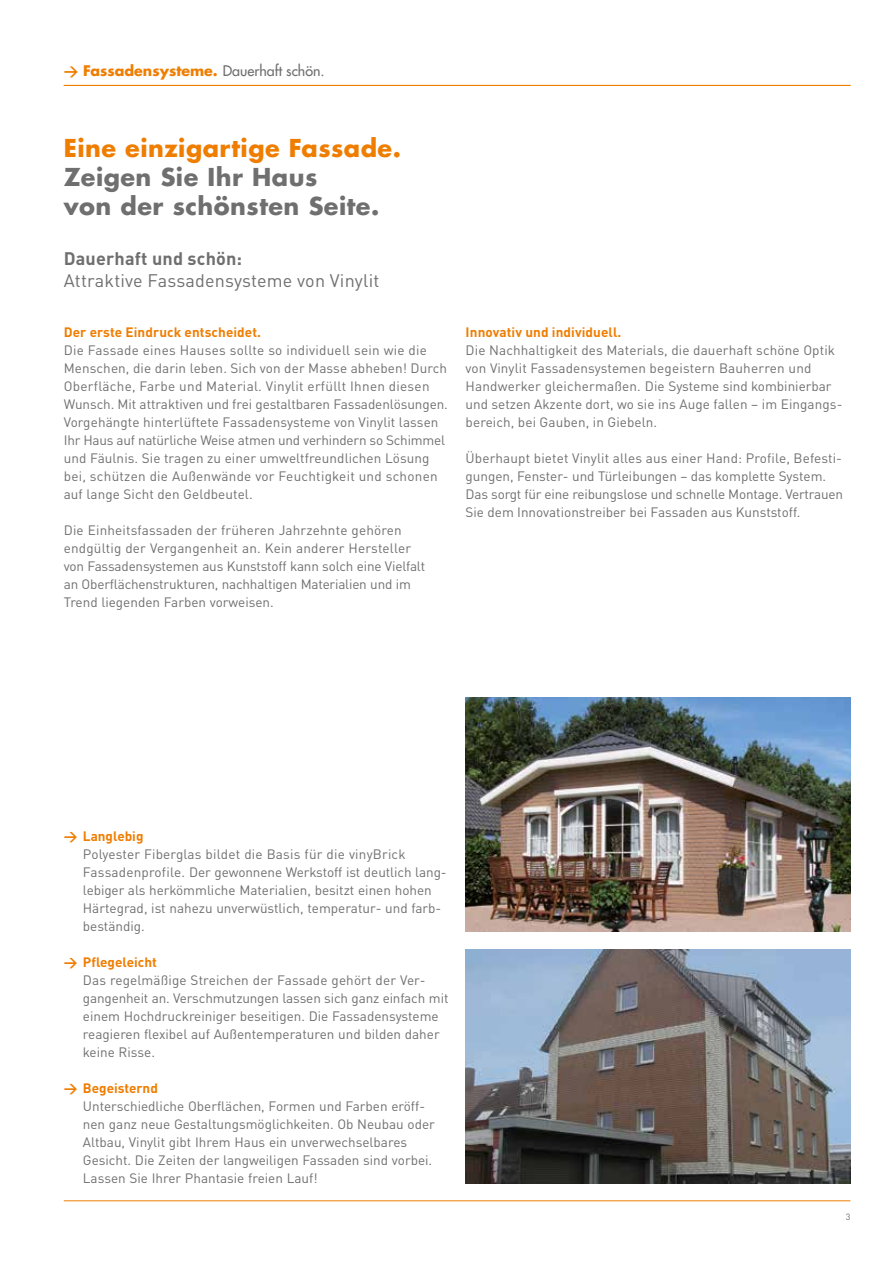
<style>
.page{position:relative;width:893px;height:1263px;background:#fff}
.page>*{position:absolute;margin:0;border:0;box-sizing:border-box;transform-origin:0 0}
.t1{font:700 24px/28.8px "Futura LT Pro";letter-spacing:.02em;color:#706f6f}
.t2{font:700 24px "Futura LT Pro";letter-spacing:.02em;color:#ef7d00}
.t3{font:18px "DIN Pro";letter-spacing:.01em;color:#706f6f}
.t4{font:700 18px "DIN Pro";letter-spacing:.01em;color:#706f6f}
.t5{font:700 14.25px "Futura LT Pro";color:#ef7d00}
.t6{font:13.5px/18px "DIN Pro";color:#706f6f}
.t7{font:700 13.5px "DIN Pro";letter-spacing:.005em;color:#ef7d00}
.t8{font:9px "DIN Pro";color:#706f6f}
.s1{font-family:"DIN Pro"}
.s2{font-weight:500;color:#706f6f}
</style>
<div class="page">
<img style="left:466px;top:697px;width:384px;height:234px">
<img style="left:466px;top:949px;width:384px;height:234px">
<hr style="left:64px;top:85px;width:786px;height:1px;background:#ef7d00">
<hr style="left:64px;top:1200px;width:786px;height:1px;background:#ef7d00">
<p class="t5" style="left:64px;top:59px;width:262px"><span class="s1">→</span> Fassadensysteme. <span class="s2">Dauerhaft schön.</span></p>
<h1 class="t2" style="left:64px;top:130px;width:339px">Eine einzigartige Fassade.</h1>
<h1 class="t1" style="left:64px;top:162px;width:317px">Zeigen Sie Ihr Haus<br>von der schönsten Seite.</h1>
<h2 class="t4" style="left:64px;top:244px;width:180px">Dauerhaft und schön:</h2>
<h2 class="t3" style="left:64px;top:266px;width:317px">Attraktive Fassadensysteme von Vinylit</h2>
<p class="t7" style="left:64px;top:321px;width:199px">Der erste Eindruck entscheidet.</p>
<p class="t6" style="left:64px;top:340px;width:386px">Die Fassade eines Hauses sollte so individuell sein wie die Menschen, die darin leben. Sich von der Masse abheben! Durch Oberfläche, Farbe und Material. Vinylit erfüllt Ihnen diesen Wunsch. Mit attraktiven und frei gestaltbaren Fassadenlösungen.<br>Vorgehängte hinterlüftete Fassadensysteme von Vinylit lassen Ihr Haus auf natürliche Weise atmen und verhindern so Schimmel und Fäulnis. Sie tragen zu einer umweltfreundlichen Lösung bei, schützen die Außenwände vor Feuchtigkeit und schonen auf lange Sicht den Geldbeutel.</p>
<p class="t6" style="left:64px;top:520px;width:363px">Die Einheitsfassaden der früheren Jahrzehnte gehören endgültig der Vergangenheit an. Kein anderer Hersteller von Fassadensystemen aus Kunststoff kann solch eine Vielfalt an Oberflächenstrukturen, nachhaltigen Materialien und im Trend liegenden Farben vorweisen.</p>
<p class="t7" style="left:466px;top:321px;width:157px">Innovativ und individuell.</p>
<p class="t6" style="left:466px;top:340px;width:378px">Die Nachhaltigkeit des Materials, die dauerhaft schöne Optik von Vinylit Fassadensystemen begeistern Bauherren und Handwerker gleichermaßen. Die Systeme sind kombinierbar und setzen Akzente dort, wo sie ins Auge fallen – im Eingangs&shy;bereich, bei Gauben, in Giebeln.</p>
<p class="t6" style="left:466px;top:448px;width:379px">Überhaupt bietet Vinylit alles aus einer Hand: Profile, Befesti&shy;gungen, Fenster- und Türleibungen – das komplette System.<br>Das sorgt für eine reibungslose und schnelle Montage. Vertrauen Sie dem Innovationstreiber bei Fassaden aus Kunststoff.</p>
<p class="t7" style="left:64px;top:825px;width:81px">→ Langlebig</p>
<p class="t6" style="left:83px;top:844px;width:365px">Polyester Fiberglas bildet die Basis für die vinyBrick Fassadenprofile. Der gewonnene Werkstoff ist deutlich lang&shy;lebiger als herkömmliche Materialien, besitzt einen hohen Härtegrad, ist nahezu unverwüstlich, temperatur- und farb&shy;beständig.</p>
<p class="t7" style="left:64px;top:951px;width:95px">→ Pflegeleicht</p>
<p class="t6" style="left:83px;top:970px;width:367px">Das regelmäßige Streichen der Fassade gehört der Ver&shy;gangenheit an. Verschmutzungen lassen sich ganz einfach mit einem Hochdruckreiniger beseitigen. Die Fassadensysteme reagieren flexibel auf Außentemperaturen und bilden daher keine Risse.</p>
<p class="t7" style="left:64px;top:1077px;width:96px">→ Begeisternd</p>
<p class="t6" style="left:83px;top:1096px;width:354px">Unterschiedliche Oberflächen, Formen und Farben eröff&shy;nen ganz neue Gestaltungsmöglichkeiten. Ob Neubau oder Altbau, Vinylit gibt Ihrem Haus ein unverwechselbares Gesicht. Die Zeiten der langweiligen Fassaden sind vorbei.<br>Lassen Sie Ihrer Phantasie freien Lauf!</p>
<p class="t8" style="left:846px;top:1209px;width:6px">3</p>
</div>
